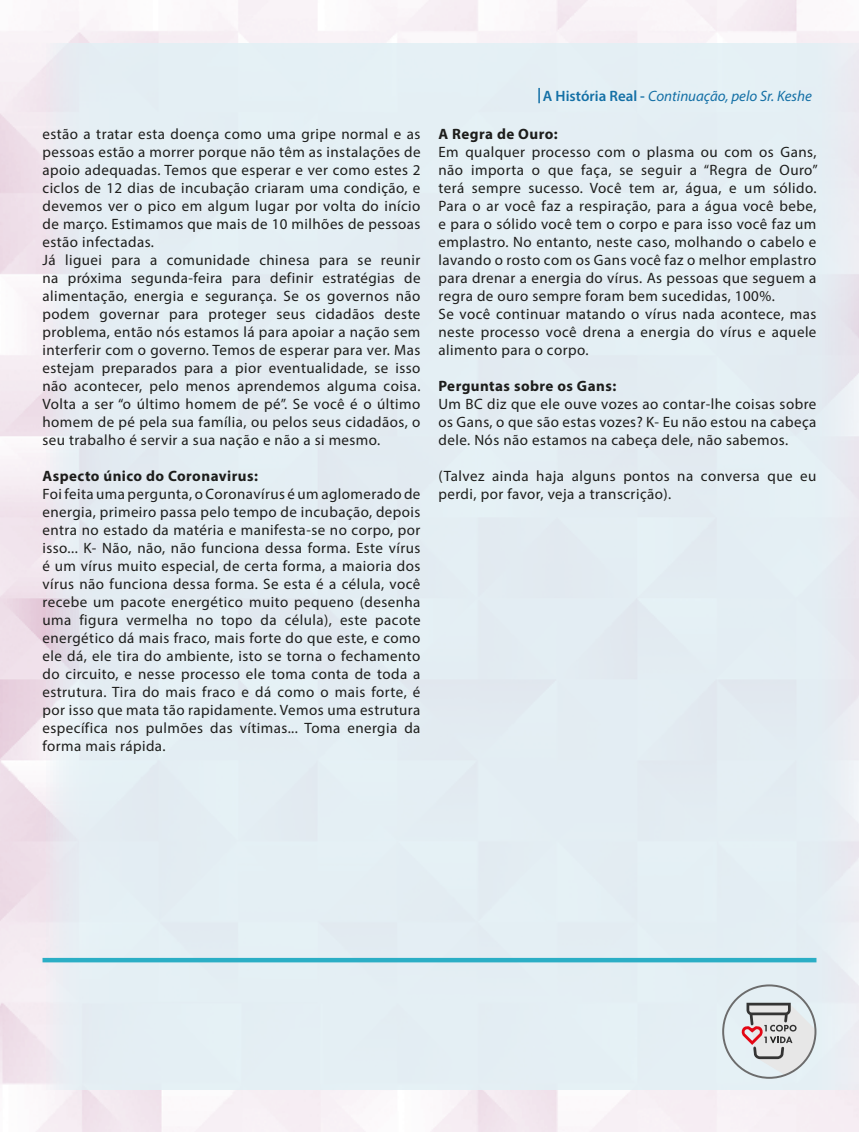
<style>
.page{position:relative;width:859px;height:1132px;background:#fff}
.page>*{position:absolute;margin:0;border:0;box-sizing:border-box;transform-origin:0 0}
.t1{font:15px/18px "Myriad Pro";letter-spacing:.03em;color:#1d1d1b;text-align:justify}
.t2{font:700 15px "Myriad Pro";letter-spacing:.03em;color:#1d1d1b}
.t3{font:italic 15px "Myriad Pro";color:#1470a6}
.s1{font-weight:600;font-style:normal}
</style>
<div class="page">
<div style="left:43px;top:43px;width:816px;height:1046px;background:#e2f0f5"></div>
<div style="left:43px;top:957px;width:773px;height:5px;background:#2baec5"></div>
<svg style="left:722px;top:984px;width:95px;height:94px"></svg>
<svg style="left:538px;top:88px;width:2px;height:15px"></svg>
<p class="t1" style="left:43px;top:125px;width:379px">estão a tratar esta doença como uma gripe normal e as pessoas estão a morrer porque não têm as instalações de apoio adequadas. Temos que esperar e ver como estes 2 ciclos de 12 dias de incubação criaram uma condição, e devemos ver o pico em algum lugar por volta do início de março. Estimamos que mais de 10 milhões de pessoas estão infectadas.</p>
<p class="t1" style="left:43px;top:251px;width:379px">Já liguei para a comunidade chinesa para se reunir na próxima segunda-feira para definir estratégias de alimentação, energia e segurança. Se os governos não podem governar para proteger seus cidadãos deste problema, então nós estamos lá para apoiar a nação sem interferir com o governo. Temos de esperar para ver. Mas estejam preparados para a pior eventualidade, se isso não acontecer, pelo menos aprendemos alguma coisa.<br>Volta a ser “o último homem de pé”. Se você é o último homem de pé pela sua família, ou pelos seus cidadãos, o seu trabalho é servir a sua nação e não a si mesmo.</p>
<p class="t2" style="left:43px;top:466px;width:217px">Aspecto único do Coronavirus:</p>
<p class="t1" style="left:43px;top:485px;width:379px">Foi feita uma pergunta, o Coronavírus é um aglomerado de energia, primeiro passa pelo tempo de incubação, depois entra no estado da matéria e manifesta-se no corpo, por isso... K- Não, não, não funciona dessa forma. Este vírus é um vírus muito especial, de certa forma, a maioria dos vírus não funciona dessa forma. Se esta é a célula, você recebe um pacote energético muito pequeno (desenha uma figura vermelha no topo da célula), este pacote energético dá mais fraco, mais forte do que este, e como ele dá, ele tira do ambiente, isto se torna o fechamento do circuito, e nesse processo ele toma conta de toda a estrutura. Tira do mais fraco e dá como o mais forte, é por isso que mata tão rapidamente. Vemos uma estrutura específica nos pulmões das vítimas... Toma energia da forma mais rápida.</p>
<p class="t3" style="left:543px;top:86px;width:270px"><span class="s1">A História Real -</span> Continuação, pelo Sr. Keshe</p>
<p class="t2" style="left:438px;top:124px;width:121px">A Regra de Ouro:</p>
<p class="t1" style="left:438px;top:143px;width:381px">Em qualquer processo com o plasma ou com os Gans, não importa o que faça, se seguir a “Regra de Ouro” terá sempre sucesso. Você tem ar, água, e um sólido.<br>Para o ar você faz a respiração, para a água você bebe, e para o sólido você tem o corpo e para isso você faz um emplastro. No entanto, neste caso, molhando o cabelo e lavando o rosto com os Gans você faz o melhor emplastro para drenar a energia do vírus. As pessoas que seguem a regra de ouro sempre foram bem sucedidas, 100%.</p>
<p class="t1" style="left:438px;top:305px;width:379px">Se você continuar matando o vírus nada acontece, mas neste processo você drena a energia do vírus e aquele alimento para o corpo.</p>
<p class="t2" style="left:438px;top:376px;width:179px">Perguntas sobre os Gans:</p>
<p class="t1" style="left:438px;top:395px;width:379px">Um BC diz que ele ouve vozes ao contar-lhe coisas sobre os Gans, o que são estas vozes? K- Eu não estou na cabeça dele. Nós não estamos na cabeça dele, não sabemos.</p>
<p class="t1" style="left:438px;top:467px;width:379px">(Talvez ainda haja alguns pontos na conversa que eu perdi, por favor, veja a transcrição).</p>
</div>
